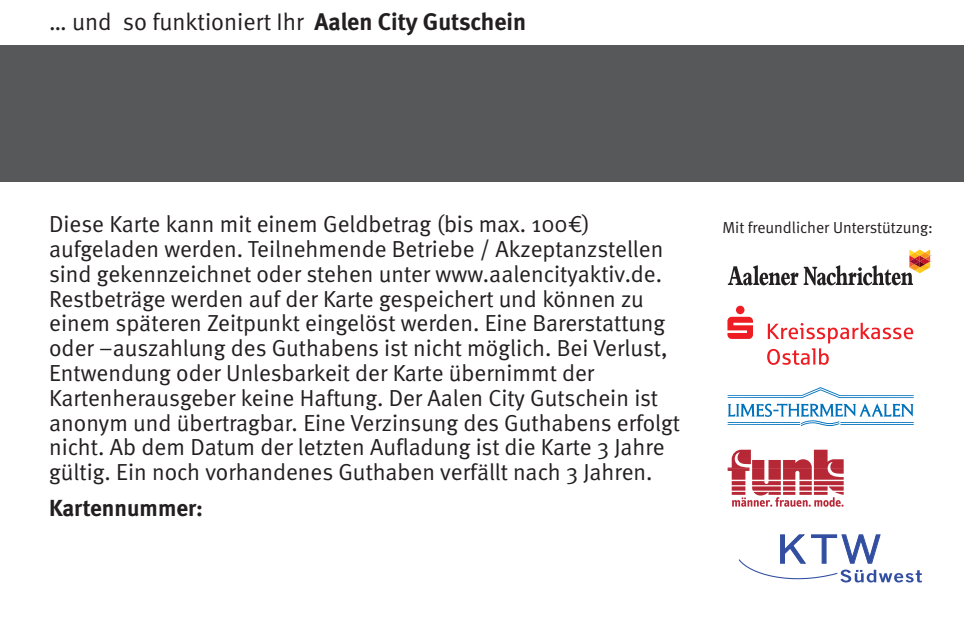
<style>
.page{position:relative;width:964px;height:624px;background:#fff}
.page>*{position:absolute;margin:0;border:0;box-sizing:border-box;transform-origin:0 0}
.t1{font:24px "Meta Normal";color:#231f20}
.t2{font:23.2px/24.8px "Meta Normal";color:#231f20}
.t3{font:700 23.2px "Meta";color:#231f20}
.t4{font:16px "Meta Normal";color:#231f20}
.s1{font-family:"Meta";font-weight:700}
</style>
<div class="page">
<div style="left:0;top:45px;width:964px;height:136px;background:#57585a"></div>
<svg style="left:728px;top:249px;width:202px;height:36px"></svg>
<svg style="left:727px;top:306px;width:26px;height:33px"></svg>
<svg style="left:767px;top:323px;width:146px;height:42px"></svg>
<svg style="left:727px;top:387px;width:187px;height:39px"></svg>
<svg style="left:727px;top:449px;width:116px;height:57px"></svg>
<svg style="left:738px;top:534px;width:184px;height:49px"></svg>
<p class="t1" style="left:49px;top:8px;width:479px">… und so funktioniert Ihr <span class="s1">Aalen City Gutschein</span></p>
<p class="t2" style="left:49px;top:211px;width:632px">Diese Karte kann mit einem Geldbetrag (bis max. 100€) aufgeladen werden. Teilnehmende Betriebe / Akzeptanzstellen sind gekennzeichnet oder stehen unter www.aalencityaktiv.de.<br>Restbeträge werden auf der Karte gespeichert und können zu einem späteren Zeitpunkt eingelöst werden. Eine Barerstattung oder –auszahlung des Guthabens ist nicht möglich. Bei Verlust, Entwendung oder Unlesbarkeit der Karte übernimmt der Kartenherausgeber keine Haftung. Der Aalen City Gutschein ist anonym und übertragbar. Eine Verzinsung des Guthabens erfolgt nicht. Ab dem Datum der letzten Aufladung ist die Karte 3 Jahre gültig. Ein noch vorhandenes Guthaben verfällt nach 3 Jahren.</p>
<p class="t3" style="left:49px;top:494px;width:155px">Kartennummer:</p>
<p class="t4" style="left:722px;top:218px;width:212px">Mit freundlicher Unterstützung:</p>
</div>
